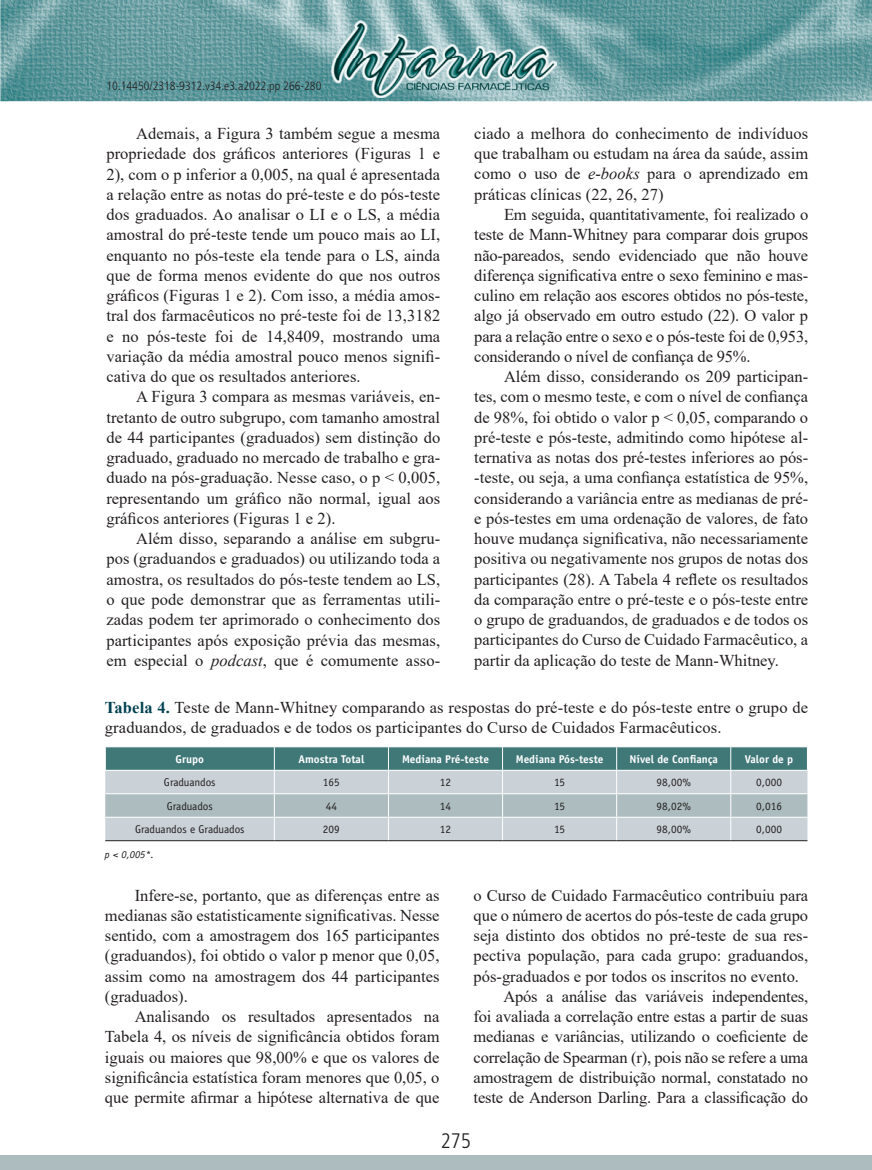
<style>
.page{position:relative;width:872px;height:1170px;background:#fff}
.page>*{position:absolute;margin:0;border:0;box-sizing:border-box;transform-origin:0 0}
.t1{font:300 condensed 21px "Frutiger LT Std";color:#231f20}
.t2{font:16.5px/20.2px "Times New Roman";color:#231f20;text-align:justify}
.t3{font:300 condensed 12px "Frutiger LT Std";color:#231f20}
.t4{font:700 11.25px "Officina Sans Std";color:#fff}
.t5{font:11.25px "Officina Sans Std";color:#231f20}
.t6{font:11.25px "Officina Sans Std";letter-spacing:-.02em;color:#231f20}
.t7{font:italic 10.5px "Officina Sans Std";color:#231f20}
.s1{font-style:italic}
.s2{font-weight:700;color:#01414f}
</style>
<div class="page">
<img style="left:0;top:0;width:872px;height:101px">
<div style="left:0;top:1155px;width:872px;height:14px;background:#adbdbf"></div>
<img style="left:332px;top:20px;width:224px;height:77px">
<hr style="left:105px;top:840px;width:169px;height:1px;background:#231f20">
<hr style="left:274px;top:840px;width:114px;height:1px;background:#231f20">
<hr style="left:388px;top:840px;width:114px;height:1px;background:#231f20">
<hr style="left:502px;top:840px;width:114px;height:1px;background:#231f20">
<hr style="left:616px;top:840px;width:114px;height:1px;background:#231f20">
<hr style="left:730px;top:840px;width:77px;height:1px;background:#231f20">
<svg style="left:105px;top:746px;width:703px;height:94px;background:#a5b9bc"></svg>
<p class="t3" style="left:106px;top:79px;width:217px">10.14450/2318-9312.v34.e3.a2022.pp 266-280</p>
<p class="t2" style="left:474px;top:123px;width:335px">ciado a melhora do conhecimento de indivíduos que trabalham ou estudam na área da saúde, assim como o uso de <span class="s1">e-books</span> para o aprendizado em práticas clínicas (22, 26, 27)</p>
<p class="t2" style="left:474px;top:204px;width:335px;text-indent:30px">Em seguida, quantitativamente, foi realizado o teste de Mann-Whitney para comparar dois grupos não-pareados, sendo evidenciado que não houve diferença significativa entre o sexo feminino e mas&shy;culino em relação aos escores obtidos no pós-teste, algo já observado em outro estudo (22). O valor p para a relação entre o sexo e o pós-teste foi de 0,953, considerando o nível de confiança de 95%.</p>
<p class="t2" style="left:474px;top:366px;width:335px;text-indent:30px">Além disso, considerando os 209 participan&shy;tes, com o mesmo teste, e com o nível de confiança de 98%, foi obtido o valor p &lt; 0,05, comparando o pré-teste e pós-teste, admitindo como hipótese al&shy;ternativa as notas dos pré-testes inferiores ao pós--teste, ou seja, a uma confiança estatística de 95%, considerando a variância entre as medianas de pré&shy;e pós-testes em uma ordenação de valores, de fato houve mudança significativa, não necessariamente positiva ou negativamente nos grupos de notas dos participantes (28). A Tabela 4 reflete os resultados da comparação entre o pré-teste e o pós-teste entre o grupo de graduandos, de graduados e de todos os participantes do Curso de Cuidado Farmacêutico, a partir da aplicação do teste de Mann-Whitney.</p>
<p class="t2" style="left:105px;top:697px;width:704px"><span class="s2">Tabela 4.</span> Teste de Mann-Whitney comparando as respostas do pré-teste e do pós-teste entre o grupo de graduandos, de graduados e de todos os participantes do Curso de Cuidados Farmacêuticos.</p>
<p class="t4" style="left:176px;top:751px;width:30px">Grupo</p>
<p class="t4" style="left:298px;top:751px;width:67px">Amostra Total</p>
<p class="t4" style="left:402px;top:751px;width:88px">Mediana Pré-teste</p>
<p class="t4" style="left:516px;top:751px;width:89px">Mediana Pós-teste</p>
<p class="t4" style="left:629px;top:751px;width:90px">Nível de Confiança</p>
<p class="t4" style="left:745px;top:751px;width:50px">Valor de p</p>
<p class="t6" style="left:164px;top:775px;width:53px">Graduandos</p>
<p class="t5" style="left:323px;top:775px;width:18px">165</p>
<p class="t5" style="left:440px;top:775px;width:13px">12</p>
<p class="t5" style="left:554px;top:775px;width:13px">15</p>
<p class="t5" style="left:656px;top:775px;width:36px">98,00%</p>
<p class="t5" style="left:756px;top:775px;width:27px">0,000</p>
<p class="t5" style="left:167px;top:799px;width:48px">Graduados</p>
<p class="t5" style="left:326px;top:799px;width:13px">44</p>
<p class="t5" style="left:440px;top:799px;width:13px">14</p>
<p class="t5" style="left:554px;top:799px;width:13px">15</p>
<p class="t5" style="left:656px;top:799px;width:36px">98,02%</p>
<p class="t5" style="left:756px;top:799px;width:27px">0,016</p>
<p class="t6" style="left:135px;top:822px;width:111px">Graduandos e Graduados</p>
<p class="t5" style="left:323px;top:822px;width:18px">209</p>
<p class="t5" style="left:440px;top:822px;width:13px">12</p>
<p class="t5" style="left:554px;top:822px;width:13px">15</p>
<p class="t5" style="left:656px;top:822px;width:36px">98,00%</p>
<p class="t5" style="left:756px;top:822px;width:27px">0,000</p>
<p class="t7" style="left:105px;top:848px;width:50px">p &lt; 0,005*.</p>
<p class="t2" style="left:105px;top:884px;width:336px;text-indent:30px">Infere-se, portanto, que as diferenças entre as medianas são estatisticamente significativas. Nesse sentido, com a amostragem dos 165 participantes (graduandos), foi obtido o valor p menor que 0,05, assim como na amostragem dos 44 participantes (graduados).</p>
<p class="t2" style="left:105px;top:1005px;width:336px;text-indent:30px">Analisando os resultados apresentados na Tabela 4, os níveis de significância obtidos foram iguais ou maiores que 98,00% e que os valores de significância estatística foram menores que 0,05, o que permite afirmar a hipótese alternativa de que</p>
<p class="t2" style="left:106px;top:123px;width:335px;text-indent:30px">Ademais, a Figura 3 também segue a mesma propriedade dos gráficos anteriores (Figuras 1 e 2), com o p inferior a 0,005, na qual é apresentada a relação entre as notas do pré-teste e do pós-teste dos graduados. Ao analisar o LI e o LS, a média amostral do pré-teste tende um pouco mais ao LI, enquanto no pós-teste ela tende para o LS, ainda que de forma menos evidente do que nos outros gráficos (Figuras 1 e 2). Com isso, a média amos&shy;tral dos farmacêuticos no pré-teste foi de 13,3182 e no pós-teste foi de 14,8409, mostrando uma variação da média amostral pouco menos signifi&shy;cativa do que os resultados anteriores.</p>
<p class="t2" style="left:106px;top:386px;width:335px;text-indent:30px">A Figura 3 compara as mesmas variáveis, en&shy;tretanto de outro subgrupo, com tamanho amostral de 44 participantes (graduados) sem distinção do graduado, graduado no mercado de trabalho e gra&shy;duado na pós-graduação. Nesse caso, o p &lt; 0,005, representando um gráfico não normal, igual aos gráficos anteriores (Figuras 1 e 2).</p>
<p class="t2" style="left:106px;top:528px;width:335px;text-indent:30px">Além disso, separando a análise em subgru&shy;pos (graduandos e graduados) ou utilizando toda a amostra, os resultados do pós-teste tendem ao LS, o que pode demonstrar que as ferramentas utili&shy;zadas podem ter aprimorado o conhecimento dos participantes após exposição prévia das mesmas, em especial o <span class="s1">podcast</span>, que é comumente asso-</p>
<p class="t2" style="left:473px;top:884px;width:336px">o Curso de Cuidado Farmacêutico contribuiu para</p>
<p class="t2" style="left:473px;top:904px;width:336px">que o número de acertos do pós-teste de cada grupo</p>
<p class="t2" style="left:473px;top:924px;width:336px">seja distinto dos obtidos no pré-teste de sua res-</p>
<p class="t2" style="left:473px;top:945px;width:336px">pectiva população, para cada grupo: graduandos,</p>
<p class="t2" style="left:473px;top:965px;width:327px">pós-graduados e por todos os inscritos no evento.</p>
<p class="t2" style="left:503px;top:985px;width:306px">Após a análise das variáveis independentes,</p>
<p class="t2" style="left:473px;top:1005px;width:336px">foi avaliada a correlação entre estas a partir de suas</p>
<p class="t2" style="left:473px;top:1026px;width:336px">medianas e variâncias, utilizando o coeficiente de</p>
<p class="t2" style="left:473px;top:1046px;width:336px">correlação de Spearman (r), pois não se refere a uma</p>
<p class="t2" style="left:473px;top:1066px;width:336px">amostragem de distribuição normal, constatado no</p>
<p class="t2" style="left:473px;top:1086px;width:336px">teste de Anderson Darling. Para a classificação do</p>
<p class="t1" style="left:441px;top:1128px;width:32px">275</p>
</div>
